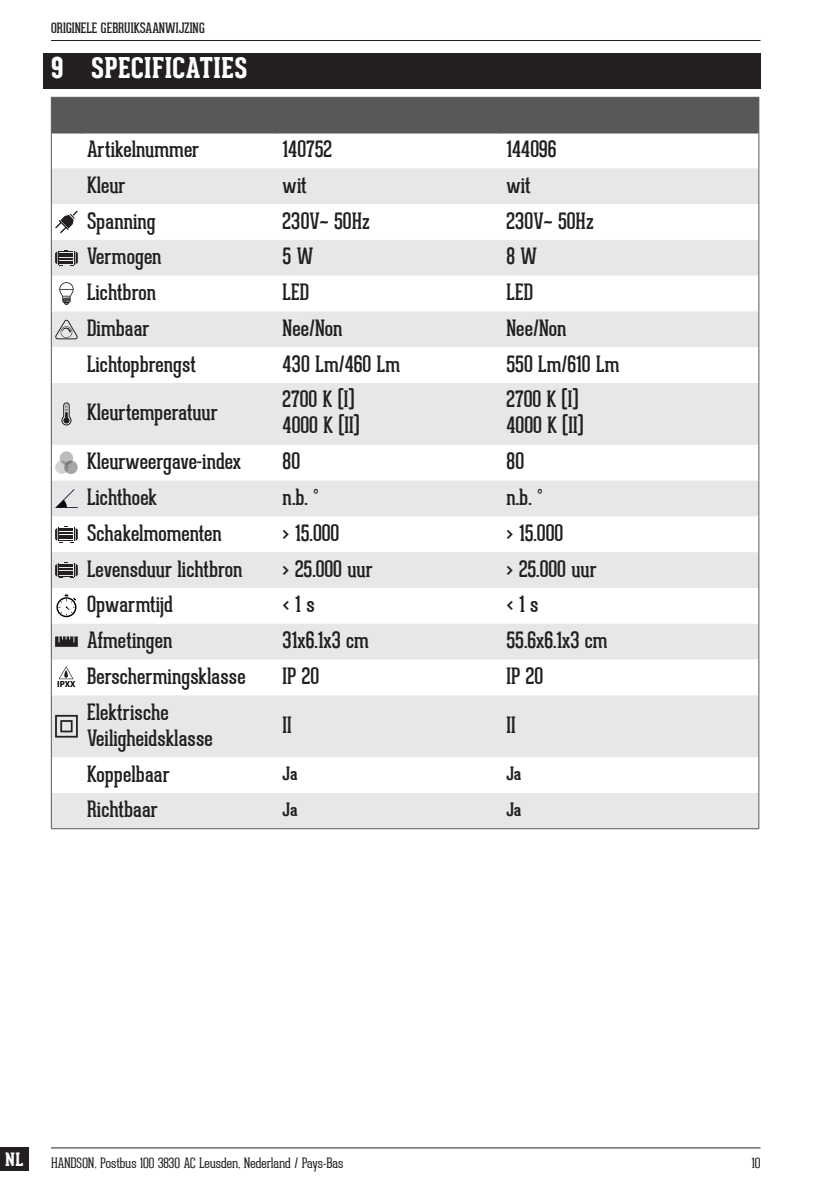
<style>
.page{position:relative;width:840px;height:1191px;background:#fff}
.page>*{position:absolute;margin:0;border:0;box-sizing:border-box;transform-origin:0 0}
.t1{font:800 28px "Geared Slab";letter-spacing:.005em;color:#fff}
.HANDSON_Table_body_A{font:22px/26px "Geared Slab";color:#231f20}
.HANDSON_Table_body_A-2{font:700 18px "Geared Slab";letter-spacing:-.01em;color:#231f20}
.t2{font:800 18px "Geared Slab";color:#fff}
.t3{font:100 14px "Geared Slab";color:#231f20}
.t4{font:14px "Geared Slab";color:#231f20}
.t5{font:700 8.8px "Myriad Pro";color:#000001}
</style>
<div class="page">
<div style="left:0;top:1146px;width:29px;height:24px;background:#231f20"></div>
<hr style="left:51px;top:40px;width:709px;height:1px;background:#231f20">
<hr style="left:51px;top:1147px;width:709px;height:1px;background:#231f20">
<div style="left:43px;top:53px;width:717px;height:36px;background:#231f20"></div>
<div style="left:52px;top:98px;width:706px;height:35px;background:#57585a"></div>
<svg style="left:52px;top:168px;width:706px;height:660px;fill:#e6e7e9"></svg>
<hr style="left:81px;top:98px;width:1px;height:35px;background:#57585a">
<hr style="left:276px;top:98px;width:1px;height:35px;background:#57585a">
<hr style="left:51px;top:133px;width:1px;height:35px;background:#57585a">
<hr style="left:758px;top:133px;width:1px;height:35px;background:#57585a">
<hr style="left:51px;top:168px;width:1px;height:36px;background:#57585a">
<hr style="left:758px;top:168px;width:1px;height:36px;background:#57585a">
<hr style="left:51px;top:204px;width:1px;height:36px;background:#57585a">
<hr style="left:758px;top:204px;width:1px;height:36px;background:#57585a">
<hr style="left:51px;top:240px;width:1px;height:36px;background:#57585a">
<hr style="left:758px;top:240px;width:1px;height:36px;background:#57585a">
<hr style="left:51px;top:276px;width:1px;height:35px;background:#57585a">
<hr style="left:758px;top:276px;width:1px;height:35px;background:#57585a">
<hr style="left:51px;top:311px;width:1px;height:36px;background:#57585a">
<hr style="left:758px;top:311px;width:1px;height:36px;background:#57585a">
<hr style="left:51px;top:347px;width:1px;height:36px;background:#57585a">
<hr style="left:758px;top:347px;width:1px;height:36px;background:#57585a">
<hr style="left:51px;top:383px;width:1px;height:62px;background:#57585a">
<hr style="left:758px;top:383px;width:1px;height:62px;background:#57585a">
<hr style="left:51px;top:445px;width:1px;height:35px;background:#57585a">
<hr style="left:758px;top:445px;width:1px;height:35px;background:#57585a">
<hr style="left:51px;top:480px;width:1px;height:36px;background:#57585a">
<hr style="left:758px;top:480px;width:1px;height:36px;background:#57585a">
<hr style="left:51px;top:516px;width:1px;height:36px;background:#57585a">
<hr style="left:758px;top:516px;width:1px;height:36px;background:#57585a">
<hr style="left:51px;top:552px;width:1px;height:36px;background:#57585a">
<hr style="left:758px;top:552px;width:1px;height:36px;background:#57585a">
<hr style="left:51px;top:588px;width:1px;height:36px;background:#57585a">
<hr style="left:758px;top:588px;width:1px;height:36px;background:#57585a">
<hr style="left:51px;top:624px;width:1px;height:35px;background:#57585a">
<hr style="left:758px;top:624px;width:1px;height:35px;background:#57585a">
<hr style="left:51px;top:659px;width:1px;height:36px;background:#57585a">
<hr style="left:758px;top:659px;width:1px;height:36px;background:#57585a">
<hr style="left:51px;top:695px;width:1px;height:62px;background:#57585a">
<hr style="left:758px;top:695px;width:1px;height:62px;background:#57585a">
<hr style="left:51px;top:757px;width:1px;height:36px;background:#57585a">
<hr style="left:758px;top:757px;width:1px;height:36px;background:#57585a">
<hr style="left:51px;top:793px;width:1px;height:35px;background:#57585a">
<hr style="left:758px;top:793px;width:1px;height:35px;background:#57585a">
<hr style="left:51px;top:828px;width:30px;height:1px;background:#57585a">
<hr style="left:81px;top:828px;width:196px;height:1px;background:#57585a">
<hr style="left:277px;top:828px;width:223px;height:1px;background:#57585a">
<hr style="left:500px;top:828px;width:258px;height:1px;background:#57585a">
<hr style="left:51px;top:97px;width:30px;height:1px;background:#57585a">
<hr style="left:51px;top:98px;width:1px;height:35px;background:#57585a">
<hr style="left:81px;top:97px;width:196px;height:1px;background:#57585a">
<hr style="left:277px;top:97px;width:223px;height:1px;background:#57585a">
<hr style="left:500px;top:97px;width:258px;height:1px;background:#57585a">
<hr style="left:500px;top:98px;width:1px;height:35px;background:#57585a">
<hr style="left:758px;top:98px;width:1px;height:35px;background:#57585a">
<svg style="left:55px;top:211px;width:23px;height:22px"></svg>
<svg style="left:55px;top:250px;width:23px;height:16px"></svg>
<svg style="left:59px;top:282px;width:15px;height:23px"></svg>
<svg style="left:55px;top:319px;width:23px;height:20px"></svg>
<svg style="left:62px;top:402px;width:9px;height:23px"></svg>
<div style="left:60px;top:451px;width:13px;height:14px;background:#bdbcbc;border-radius:50%"></div>
<svg style="left:55px;top:460px;width:14px;height:14px"></svg>
<svg style="left:64px;top:460px;width:14px;height:14px"></svg>
<svg style="left:55px;top:489px;width:23px;height:19px"></svg>
<svg style="left:55px;top:526px;width:23px;height:16px"></svg>
<svg style="left:55px;top:562px;width:23px;height:16px"></svg>
<svg style="left:56px;top:594px;width:20px;height:23px"></svg>
<svg style="left:55px;top:636px;width:23px;height:11px"></svg>
<svg style="left:59px;top:666px;width:14px;height:13px"></svg>
<svg style="left:55px;top:715px;width:23px;height:22px"></svg>
<p class="t4" style="left:51px;top:20px;width:155px">ORIGINELE GEBRUIKSAANWIJZING</p>
<p class="t1" style="left:51px;top:51px;width:198px">9 SPECIFICATIES</p>
<p class="HANDSON_Table_body_A" style="left:87px;top:136px;width:114px">Artikelnummer</p>
<p class="HANDSON_Table_body_A" style="left:282px;top:136px;width:51px">140752</p>
<p class="HANDSON_Table_body_A" style="left:506px;top:136px;width:51px">144096</p>
<p class="HANDSON_Table_body_A" style="left:87px;top:172px;width:40px">Kleur</p>
<p class="HANDSON_Table_body_A" style="left:282px;top:172px;width:26px">wit</p>
<p class="HANDSON_Table_body_A" style="left:506px;top:172px;width:26px">wit</p>
<p class="HANDSON_Table_body_A" style="left:87px;top:208px;width:70px">Spanning</p>
<p class="HANDSON_Table_body_A" style="left:282px;top:208px;width:89px">230V~ 50Hz</p>
<p class="HANDSON_Table_body_A" style="left:506px;top:208px;width:89px">230V~ 50Hz</p>
<p class="HANDSON_Table_body_A" style="left:87px;top:243px;width:76px">Vermogen</p>
<p class="HANDSON_Table_body_A" style="left:282px;top:243px;width:32px">5 W</p>
<p class="HANDSON_Table_body_A" style="left:506px;top:243px;width:32px">8 W</p>
<p class="HANDSON_Table_body_A" style="left:87px;top:279px;width:71px">Lichtbron</p>
<p class="HANDSON_Table_body_A" style="left:282px;top:279px;width:28px">LED</p>
<p class="HANDSON_Table_body_A" style="left:506px;top:279px;width:28px">LED</p>
<p class="HANDSON_Table_body_A" style="left:87px;top:315px;width:64px">Dimbaar</p>
<p class="HANDSON_Table_body_A" style="left:282px;top:315px;width:61px">Nee/Non</p>
<p class="HANDSON_Table_body_A" style="left:506px;top:315px;width:61px">Nee/Non</p>
<p class="HANDSON_Table_body_A" style="left:87px;top:351px;width:110px">Lichtopbrengst</p>
<p class="HANDSON_Table_body_A" style="left:282px;top:351px;width:119px">430 Lm/460 Lm</p>
<p class="HANDSON_Table_body_A" style="left:506px;top:351px;width:114px">550 Lm/610 Lm</p>
<p class="HANDSON_Table_body_A" style="left:87px;top:400px;width:132px">Kleurtemperatuur</p>
<p class="HANDSON_Table_body_A" style="left:282px;top:387px;width:78px">2700 K (I)<br>4000 K (II)</p>
<p class="HANDSON_Table_body_A" style="left:506px;top:387px;width:78px">2700 K (I)<br>4000 K (II)</p>
<p class="t5" style="left:57px;top:678px;width:20px">IPXX</p>
<p class="HANDSON_Table_body_A" style="left:87px;top:448px;width:155px">Kleurweergave-index</p>
<p class="HANDSON_Table_body_A" style="left:282px;top:448px;width:19px">80</p>
<p class="HANDSON_Table_body_A" style="left:506px;top:448px;width:19px">80</p>
<p class="HANDSON_Table_body_A" style="left:87px;top:484px;width:72px">Lichthoek</p>
<p class="HANDSON_Table_body_A" style="left:282px;top:484px;width:37px">n.b. °</p>
<p class="HANDSON_Table_body_A" style="left:506px;top:484px;width:37px">n.b. °</p>
<p class="HANDSON_Table_body_A" style="left:87px;top:520px;width:136px">Schakelmomenten</p>
<p class="HANDSON_Table_body_A" style="left:282px;top:520px;width:58px">&gt; 15.000</p>
<p class="HANDSON_Table_body_A" style="left:506px;top:520px;width:58px">&gt; 15.000</p>
<p class="HANDSON_Table_body_A" style="left:87px;top:556px;width:157px">Levensduur lichtbron</p>
<p class="HANDSON_Table_body_A" style="left:282px;top:556px;width:91px">&gt; 25.000 uur</p>
<p class="HANDSON_Table_body_A" style="left:506px;top:556px;width:91px">&gt; 25.000 uur</p>
<p class="HANDSON_Table_body_A" style="left:87px;top:591px;width:88px">Opwarmtijd</p>
<p class="HANDSON_Table_body_A" style="left:282px;top:591px;width:33px">&lt; 1 s</p>
<p class="HANDSON_Table_body_A" style="left:506px;top:591px;width:33px">&lt; 1 s</p>
<p class="HANDSON_Table_body_A" style="left:87px;top:627px;width:87px">Afmetingen</p>
<p class="HANDSON_Table_body_A" style="left:282px;top:627px;width:88px">31x6.1x3 cm</p>
<p class="HANDSON_Table_body_A" style="left:506px;top:627px;width:102px">55.6x6.1x3 cm</p>
<p class="HANDSON_Table_body_A" style="left:87px;top:663px;width:160px">Berschermingsklasse</p>
<p class="HANDSON_Table_body_A" style="left:282px;top:663px;width:38px">IP 20</p>
<p class="HANDSON_Table_body_A" style="left:506px;top:663px;width:38px">IP 20</p>
<p class="HANDSON_Table_body_A" style="left:87px;top:699px;width:127px">Elektrische<br>Veiligheidsklasse</p>
<p class="HANDSON_Table_body_A" style="left:282px;top:712px;width:11px">II</p>
<p class="HANDSON_Table_body_A" style="left:506px;top:712px;width:11px">II</p>
<p class="HANDSON_Table_body_A" style="left:87px;top:761px;width:84px">Koppelbaar</p>
<p class="HANDSON_Table_body_A-2" style="left:282px;top:762px;width:16px">Ja</p>
<p class="HANDSON_Table_body_A-2" style="left:506px;top:762px;width:16px">Ja</p>
<p class="HANDSON_Table_body_A" style="left:87px;top:796px;width:72px">Richtbaar</p>
<p class="HANDSON_Table_body_A-2" style="left:282px;top:798px;width:16px">Ja</p>
<p class="HANDSON_Table_body_A-2" style="left:506px;top:798px;width:16px">Ja</p>
<p class="t2" style="left:5px;top:1149px;width:20px">NL</p>
<p class="t3" style="left:51px;top:1154px;width:293px">HANDSON, Postbus 100 3830 AC Leusden, Nederland / Pays-Bas</p>
<p class="t3" style="left:751px;top:1154px;width:10px">10</p>
</div>
